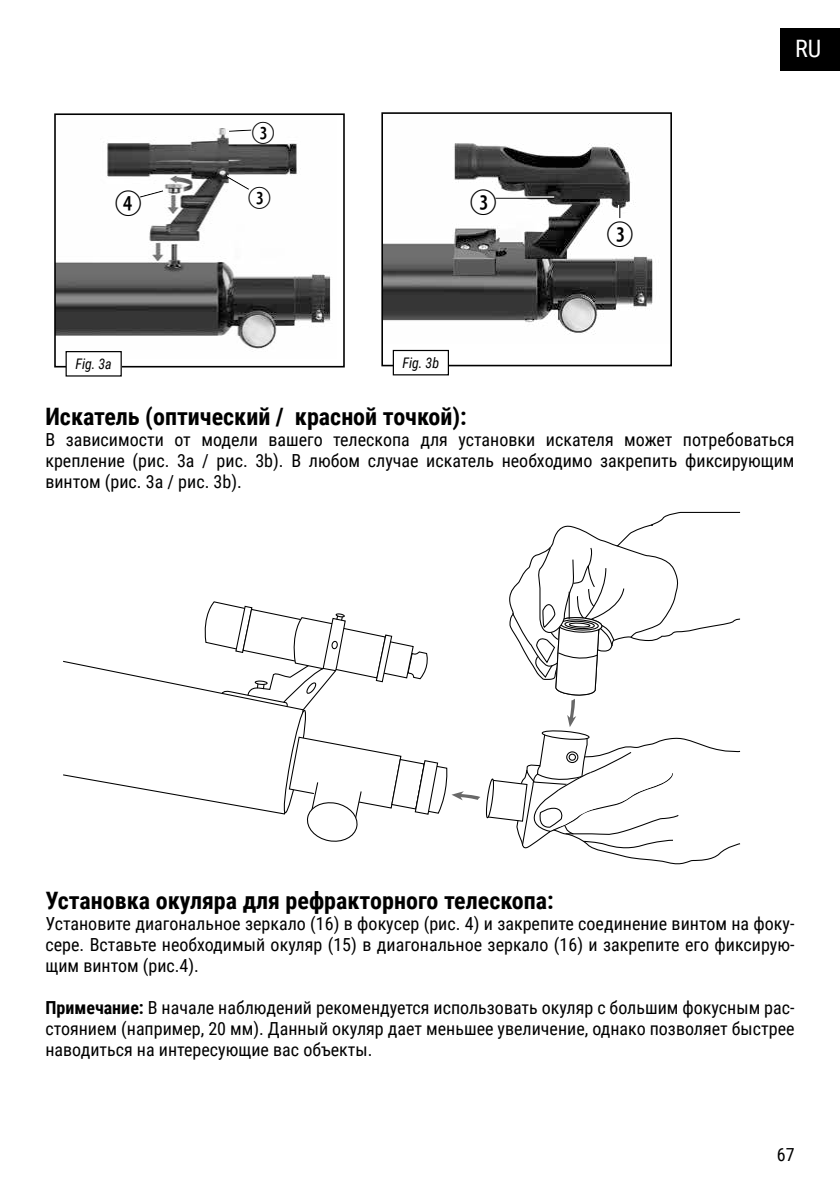
<style>
.page{position:relative;width:840px;height:1191px;background:#fff}
.page>*{position:absolute;margin:0;border:0;box-sizing:border-box;transform-origin:0 0}
.t1{font:33.4px "Combi Numerals Open";color:#000}
.t2{font:28.8px "Combi Numerals Open";color:#000}
.t3{font:700 24px "Roboto Condensed";color:#000}
.t4{font:24px "Roboto Condensed";color:#fff}
.t5{font:18px/21px "Roboto Condensed";color:#000;text-align:justify}
.t6{font:italic 14.6px "Roboto Condensed";letter-spacing:-.005em;color:#000;scale:.96 1}
.s1{font-weight:700}
</style>
<div class="page">
<div style="left:780px;top:28px;width:59px;height:43px;background:#000"></div>
<img style="left:384px;top:143px;width:269px;height:192px">
<div style="left:381px;top:112px;width:290px;height:254px;border:2px solid #000"></div>
<div style="left:393px;top:350px;width:55px;height:25px;background:#fff"></div>
<div style="left:392px;top:350px;width:56px;height:25px;border:1px solid #000"></div>
<hr style="left:618px;top:205px;width:2px;height:20px;background:#000">
<hr style="left:617px;top:205px;width:2px;height:20px;background:#fff">
<div style="left:607px;top:218px;width:24px;height:24px;background:#fff;border-radius:50%"></div>
<hr style="left:490px;top:197px;width:64px;height:2px;background:#000">
<hr style="left:490px;top:196px;width:64px;height:2px;background:#fff">
<div style="left:471px;top:186px;width:24px;height:24px;background:#fff;border-radius:50%"></div>
<img style="left:57px;top:128px;width:274px;height:221px">
<div style="left:54px;top:113px;width:290px;height:254px;border:2px solid #000"></div>
<div style="left:66px;top:352px;width:55px;height:24px;background:#fff"></div>
<div style="left:65px;top:351px;width:57px;height:25px;border:1px solid #000"></div>
<svg style="left:136px;top:188px;width:28px;height:11px"></svg>
<div style="left:116px;top:188px;width:24px;height:24px;background:#fff;border-radius:50%"></div>
<svg style="left:227px;top:128px;width:25px;height:4px"></svg>
<div style="left:251px;top:120px;width:24px;height:24px;background:#fff;border-radius:50%"></div>
<div style="left:247px;top:184px;width:24px;height:24px;background:#fff;border-radius:50%"></div>
<svg style="left:225px;top:174px;width:26px;height:17px"></svg>
<svg style="left:63px;top:511px;width:677px;height:354px"></svg>
<h1 class="t1" style="left:115px;top:184px;width:28px">E</h1>
<p class="t6" style="left:75px;top:354px;width:39px">Fig. 3a</p>
<h2 class="t2" style="left:251px;top:116px;width:23px">D</h2>
<h2 class="t2" style="left:248px;top:181px;width:23px">D</h2>
<h1 class="t1" style="left:470px;top:183px;width:28px">d</h1>
<p class="t6" style="left:402px;top:353px;width:39px">Fig. 3b</p>
<h1 class="t1" style="left:606px;top:214px;width:28px">d</h1>
<h3 class="t4" style="left:794px;top:31px;width:28px">RU</h3>
<h3 class="t3" style="left:45px;top:400px;width:422px">Искатель (оптический / красной точкой):</h3>
<p class="t5" style="left:45px;top:429px;width:750px">В зависимости от модели вашего телескопа для установки искателя может потребоваться крепление (рис. 3a / рис. 3b). В любом случае искатель необходимо закрепить фиксирующим винтом (рис. 3a / рис. 3b).</p>
<h3 class="t3" style="left:45px;top:883px;width:509px">Установка окуляра для рефракторного телескопа:</h3>
<p class="t5" style="left:45px;top:912px;width:750px">Установите диагональное зеркало (16) в фокусер (рис. 4) и закрепите соединение винтом на фоку&shy;сере. Вставьте необходимый окуляр (15) в диагональное зеркало (16) и закрепите его фиксирую&shy;щим винтом (рис.4).</p>
<p class="t5" style="left:45px;top:996px;width:750px"><span class="s1">Примечание:</span> В начале наблюдений рекомендуется использовать окуляр с большим фокусным рас&shy;стоянием (например, 20 мм). Данный окуляр дает меньшее увеличение, однако позволяет быстрее наводиться на интересующие вас объекты.</p>
<p class="t5" style="left:776px;top:1143px;width:19px">67</p>
</div>
